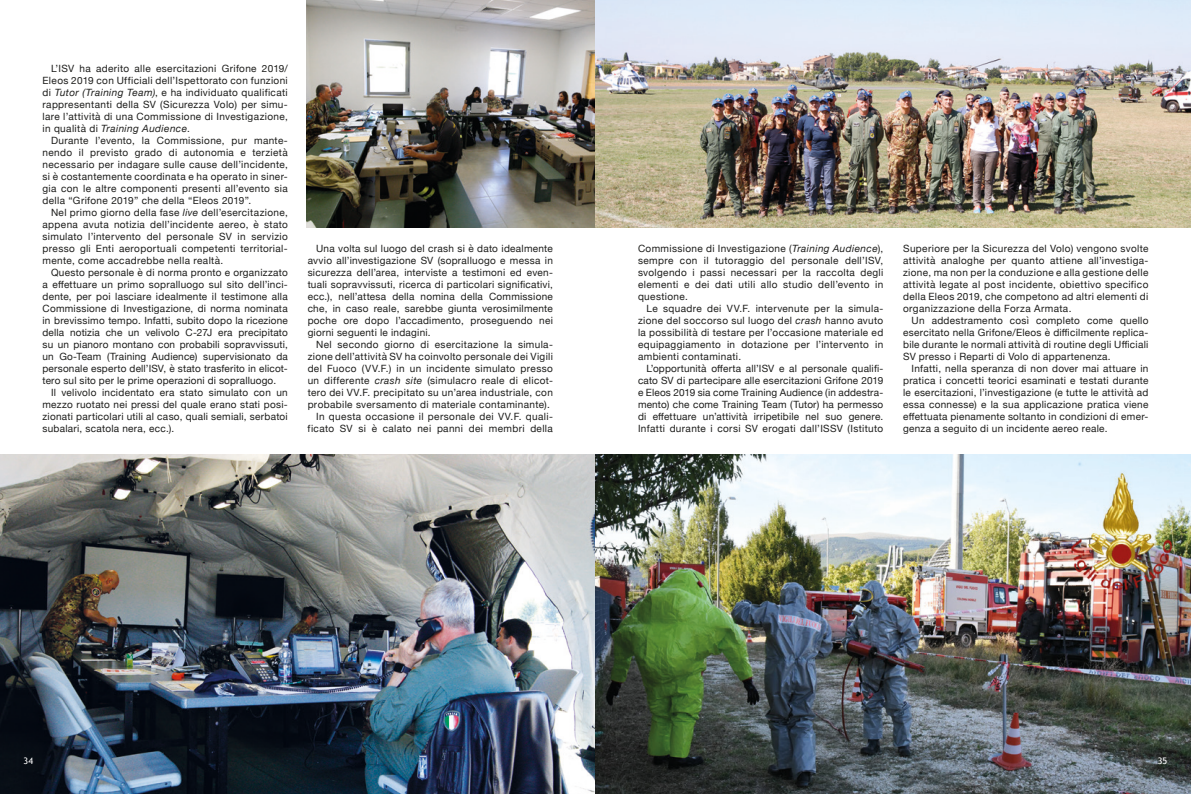
<style>
.page{position:relative;width:1191px;height:794px;background:#fff}
.page>*{position:absolute;margin:0;border:0;box-sizing:border-box;transform-origin:0 0}
.t1{font:10px "Helvetica Neue";letter-spacing:.03em;color:#1d1d1b}
.t2{font:italic 10px "Helvetica Neue";letter-spacing:.04em;color:#1d1d1b}
.t3{font:9px "Trebuchet MS";color:#fff}
.s1{font-style:italic}
.s2{font-style:normal}
</style>
<div class="page">
<img style="left:306px;top:0;width:885px;height:228px">
<img style="left:0;top:454px;width:1191px;height:340px">
<p class="t1" style="left:51px;top:61px;width:238px">L’ISV ha aderito alle esercitazioni Grifone 2019/</p>
<p class="t1" style="left:43px;top:73px;width:247px">Eleos 2019 con Ufficiali dell’Ispettorato con funzioni</p>
<p class="t1" style="left:43px;top:85px;width:247px">di <span class="s1">Tutor (Training Team)</span>, e ha individuato qualificati</p>
<p class="t1" style="left:43px;top:97px;width:247px">rappresentanti della SV (Sicurezza Volo) per simu-</p>
<p class="t1" style="left:43px;top:109px;width:247px">lare l’attività di una Commissione di Investigazione,</p>
<p class="t2" style="left:43px;top:121px;width:149px"><span class="s2">in qualità di</span> Training Audience<span class="s2">.</span></p>
<p class="t1" style="left:51px;top:133px;width:238px">Durante l’evento, la Commissione, pur mante-</p>
<p class="t1" style="left:43px;top:145px;width:247px">nendo il previsto grado di autonomia e terzietà</p>
<p class="t1" style="left:43px;top:157px;width:247px">necessario per indagare sulle cause dell’incidente,</p>
<p class="t1" style="left:43px;top:169px;width:247px">si è costantemente coordinata e ha operato in siner-</p>
<p class="t1" style="left:43px;top:181px;width:247px">gia con le altre componenti presenti all’evento sia</p>
<p class="t1" style="left:43px;top:193px;width:210px">della “Grifone 2019” che della “Eleos 2019”.</p>
<p class="t1" style="left:51px;top:205px;width:238px">Nel primo giorno della fase <span class="s1">live</span> dell’esercitazione,</p>
<p class="t1" style="left:43px;top:217px;width:247px">appena avuta notizia dell’incidente aereo, è stato</p>
<p class="t1" style="left:43px;top:229px;width:247px">simulato l’intervento del personale SV in servizio</p>
<p class="t1" style="left:43px;top:241px;width:247px">presso gli Enti aeroportuali competenti territorial-</p>
<p class="t1" style="left:43px;top:253px;width:182px">mente, come accadrebbe nella realtà.</p>
<p class="t1" style="left:51px;top:265px;width:238px">Questo personale è di norma pronto e organizzato</p>
<p class="t1" style="left:43px;top:277px;width:247px">a effettuare un primo sopralluogo sul sito dell’inci-</p>
<p class="t1" style="left:43px;top:289px;width:247px">dente, per poi lasciare idealmente il testimone alla</p>
<p class="t1" style="left:43px;top:301px;width:247px">Commissione di Investigazione, di norma nominata</p>
<p class="t1" style="left:43px;top:313px;width:247px">in brevissimo tempo. Infatti, subito dopo la ricezione</p>
<p class="t1" style="left:43px;top:325px;width:247px">della notizia che un velivolo C-27J era precipitato</p>
<p class="t1" style="left:43px;top:337px;width:247px">su un pianoro montano con probabili sopravvissuti,</p>
<p class="t1" style="left:43px;top:349px;width:247px">un Go-Team (Training Audience) supervisionato da</p>
<p class="t1" style="left:43px;top:361px;width:247px">personale esperto dell’ISV, è stato trasferito in elicot-</p>
<p class="t1" style="left:43px;top:373px;width:235px">tero sul sito per le prime operazioni di sopralluogo.</p>
<p class="t1" style="left:51px;top:385px;width:238px">Il velivolo incidentato era stato simulato con un</p>
<p class="t1" style="left:43px;top:397px;width:247px">mezzo ruotato nei pressi del quale erano stati posi-</p>
<p class="t1" style="left:43px;top:409px;width:247px">zionati particolari utili al caso, quali semiali, serbatoi</p>
<p class="t1" style="left:43px;top:421px;width:133px">subalari, scatola nera, ecc.).</p>
<p class="t1" style="left:316px;top:241px;width:238px">Una volta sul luogo del crash si è dato idealmente</p>
<p class="t1" style="left:308px;top:253px;width:247px">avvio all’investigazione SV (sopralluogo e messa in</p>
<p class="t1" style="left:308px;top:265px;width:247px">sicurezza dell’area, interviste a testimoni ed even-</p>
<p class="t1" style="left:308px;top:277px;width:247px">tuali sopravvissuti, ricerca di particolari significativi,</p>
<p class="t1" style="left:308px;top:289px;width:247px">ecc.), nell’attesa della nomina della Commissione</p>
<p class="t1" style="left:308px;top:301px;width:247px">che, in caso reale, sarebbe giunta verosimilmente</p>
<p class="t1" style="left:308px;top:313px;width:247px">poche ore dopo l’accadimento, proseguendo nei</p>
<p class="t1" style="left:308px;top:325px;width:124px">giorni seguenti le indagini.</p>
<p class="t1" style="left:316px;top:337px;width:238px">Nel secondo giorno di esercitazione la simula-</p>
<p class="t1" style="left:308px;top:349px;width:247px">zione dell’attività SV ha coinvolto personale dei Vigili</p>
<p class="t1" style="left:308px;top:361px;width:247px">del Fuoco (VV.F.) in un incidente simulato presso</p>
<p class="t1" style="left:308px;top:373px;width:247px">un differente <span class="s1">crash site</span> (simulacro reale di elicot-</p>
<p class="t1" style="left:308px;top:385px;width:247px">tero dei VV.F. precipitato su un’area industriale, con</p>
<p class="t1" style="left:308px;top:397px;width:244px">probabile sversamento di materiale contaminante).</p>
<p class="t1" style="left:316px;top:409px;width:238px">In questa occasione il personale dei VV.F. quali-</p>
<p class="t1" style="left:308px;top:421px;width:247px">ficato SV si è calato nei panni dei membri della</p>
<p class="t1" style="left:638px;top:241px;width:247px">Commissione di Investigazione (<span class="s1">Training Audience</span>),</p>
<p class="t1" style="left:638px;top:253px;width:247px">sempre con il tutoraggio del personale dell’ISV,</p>
<p class="t1" style="left:638px;top:265px;width:247px">svolgendo i passi necessari per la raccolta degli</p>
<p class="t1" style="left:638px;top:277px;width:247px">elementi e dei dati utili allo studio dell’evento in</p>
<p class="t1" style="left:638px;top:289px;width:51px">questione.</p>
<p class="t1" style="left:646px;top:301px;width:238px">Le squadre dei VV.F. intervenute per la simula-</p>
<p class="t1" style="left:638px;top:313px;width:247px">zione del soccorso sul luogo del <span class="s1">crash</span> hanno avuto</p>
<p class="t1" style="left:638px;top:325px;width:247px">la possibilità di testare per l’occasione materiale ed</p>
<p class="t1" style="left:638px;top:337px;width:247px">equipaggiamento in dotazione per l’intervento in</p>
<p class="t1" style="left:638px;top:349px;width:105px">ambienti contaminati.</p>
<p class="t1" style="left:646px;top:361px;width:238px">L’opportunità offerta all’ISV e al personale qualifi-</p>
<p class="t1" style="left:638px;top:373px;width:247px">cato SV di partecipare alle esercitazioni Grifone 2019</p>
<p class="t1" style="left:638px;top:385px;width:247px">e Eleos 2019 sia come Training Audience (in addestra-</p>
<p class="t1" style="left:638px;top:397px;width:247px">mento) che come Training Team (Tutor) ha permesso</p>
<p class="t1" style="left:638px;top:409px;width:247px">di effettuare un’attività irripetibile nel suo genere.</p>
<p class="t1" style="left:638px;top:421px;width:247px">Infatti durante i corsi SV erogati dall’ISSV (Istituto</p>
<p class="t1" style="left:903px;top:241px;width:247px">Superiore per la Sicurezza del Volo) vengono svolte</p>
<p class="t1" style="left:903px;top:253px;width:247px">attività analoghe per quanto attiene all’investiga-</p>
<p class="t1" style="left:903px;top:265px;width:247px">zione, ma non per la conduzione e alla gestione delle</p>
<p class="t1" style="left:903px;top:277px;width:247px">attività legate al post incidente, obiettivo specifico</p>
<p class="t1" style="left:903px;top:289px;width:247px">della Eleos 2019, che competono ad altri elementi di</p>
<p class="t1" style="left:903px;top:301px;width:170px">organizzazione della Forza Armata.</p>
<p class="t1" style="left:911px;top:313px;width:238px">Un addestramento così completo come quello</p>
<p class="t1" style="left:903px;top:325px;width:247px">esercitato nella Grifone/Eleos è difficilmente replica-</p>
<p class="t1" style="left:903px;top:337px;width:247px">bile durante le normali attività di routine degli Ufficiali</p>
<p class="t1" style="left:903px;top:349px;width:209px">SV presso i Reparti di Volo di appartenenza.</p>
<p class="t1" style="left:911px;top:361px;width:238px">Infatti, nella speranza di non dover mai attuare in</p>
<p class="t1" style="left:903px;top:373px;width:247px">pratica i concetti teorici esaminati e testati durante</p>
<p class="t1" style="left:903px;top:385px;width:247px">le esercitazioni, l’investigazione (e tutte le attività ad</p>
<p class="t1" style="left:903px;top:397px;width:247px">essa connesse) e la sua applicazione pratica viene</p>
<p class="t1" style="left:903px;top:409px;width:247px">effettuata pienamente soltanto in condizioni di emer-</p>
<p class="t1" style="left:903px;top:421px;width:206px">genza a seguito di un incidente aereo reale.</p>
<p class="t3" style="left:24px;top:755px;width:11px">34</p>
<p class="t3" style="left:1157px;top:755px;width:11px">35</p>
</div>
